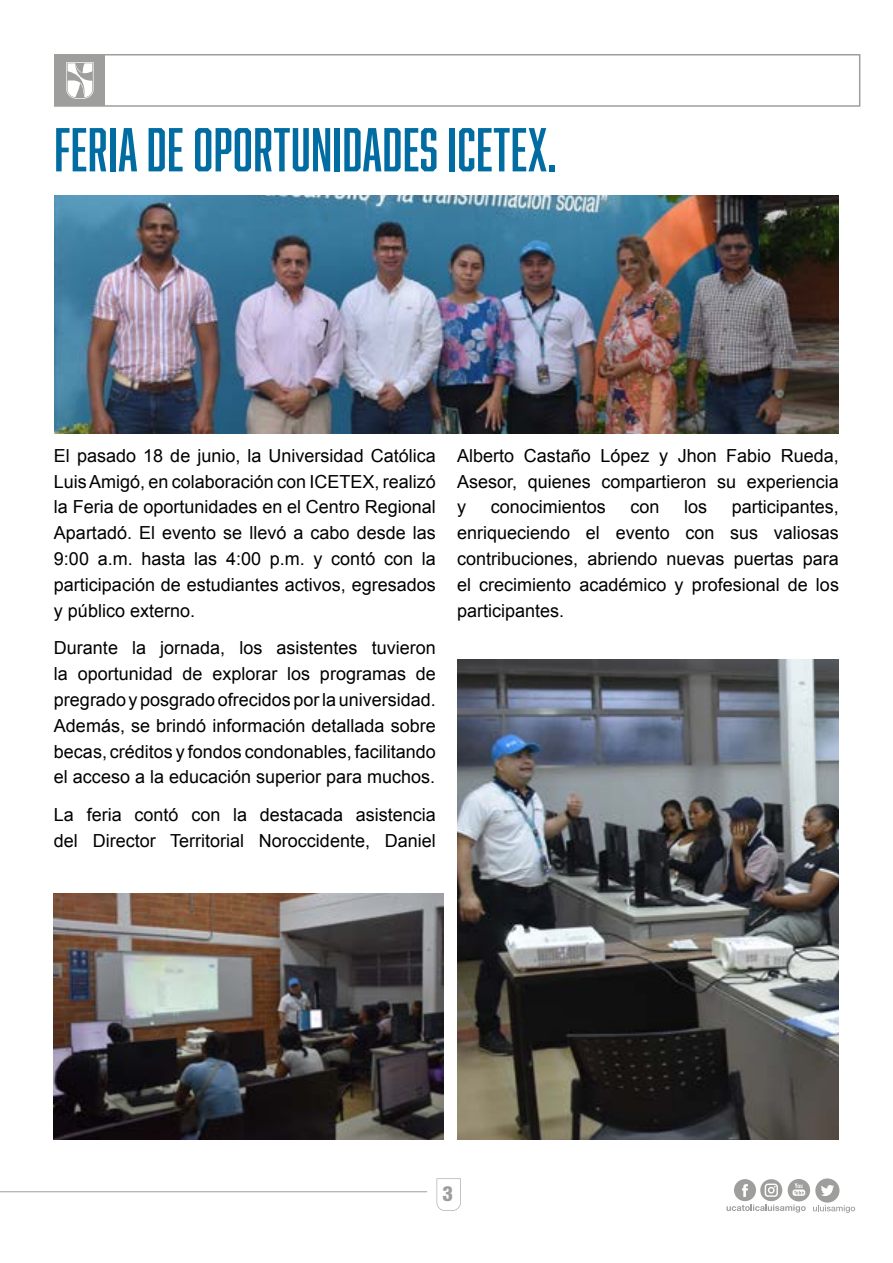
<style>
.page{position:relative;width:893px;height:1263px;background:#fff}
.page>*{position:absolute;margin:0;border:0;box-sizing:border-box;transform-origin:0 0}
.t1{font:57px "Abolition";letter-spacing:.01em;color:#006ca2}
.t2{font:700 21px "Helvetica Con BQ";color:#9e9e9c}
.t3{font:18px/25.8px "Arial";color:#000;text-align:justify}
</style>
<div class="page">
<svg style="left:726px;top:1178px;width:129px;height:35px"></svg>
<svg style="left:437px;top:1178px;width:24px;height:33px"></svg>
<div style="left:54px;top:54px;width:806px;height:53px;border:2px solid #9e9e9c"></div>
<div style="left:55px;top:55px;width:50px;height:51px;background:#9e9e9c"></div>
<svg style="left:66px;top:62px;width:28px;height:37px"></svg>
<hr style="left:0;top:1191px;width:427px;height:1px;background:#9e9e9c">
<img style="left:54px;top:196px;width:785px;height:238px">
<img style="left:457px;top:659px;width:382px;height:481px">
<img style="left:54px;top:893px;width:389px;height:247px">
<h1 class="t1" style="left:54px;top:117px;width:503px">FERIA DE OPORTUNIDADES ICETEX.</h1>
<p class="t3" style="left:54px;top:443px;width:383px">El pasado 18 de junio, la Universidad Católica Luis Amigó, en colaboración con ICETEX, realizó la Feria de oportunidades en el Centro Regional Apartadó. El evento se llevó a cabo desde las 9:00 a.m. hasta las 4:00 p.m. y contó con la participación de estudiantes activos, egresados y público externo.</p>
<p class="t3" style="left:54px;top:635px;width:383px">Durante la jornada, los asistentes tuvieron la oportunidad de explorar los programas de pregrado y posgrado ofrecidos por la universidad.<br>Además, se brindó información detallada sobre becas, créditos y fondos condonables, facilitando el acceso a la educación superior para muchos.</p>
<p class="t3" style="left:54px;top:802px;width:383px">La feria contó con la destacada asistencia del Director Territorial Noroccidente, Daniel</p>
<p class="t3" style="left:457px;top:443px;width:383px">Alberto Castaño López y Jhon Fabio Rueda, Asesor, quienes compartieron su experiencia y</p>
<p class="t3" style="left:457px;top:494px;width:383px;text-indent:275px">participantes, enriqueciendo el evento con sus valiosas contribuciones, abriendo nuevas puertas para el crecimiento académico y profesional de los participantes.</p>
<p class="t3" style="left:491px;top:494px;width:117px">conocimientos</p>
<p class="t3" style="left:630px;top:494px;width:31px">con</p>
<p class="t3" style="left:684px;top:494px;width:25px">los</p>
<p class="t2" style="left:443px;top:1182px;width:12px">3</p>
</div>
